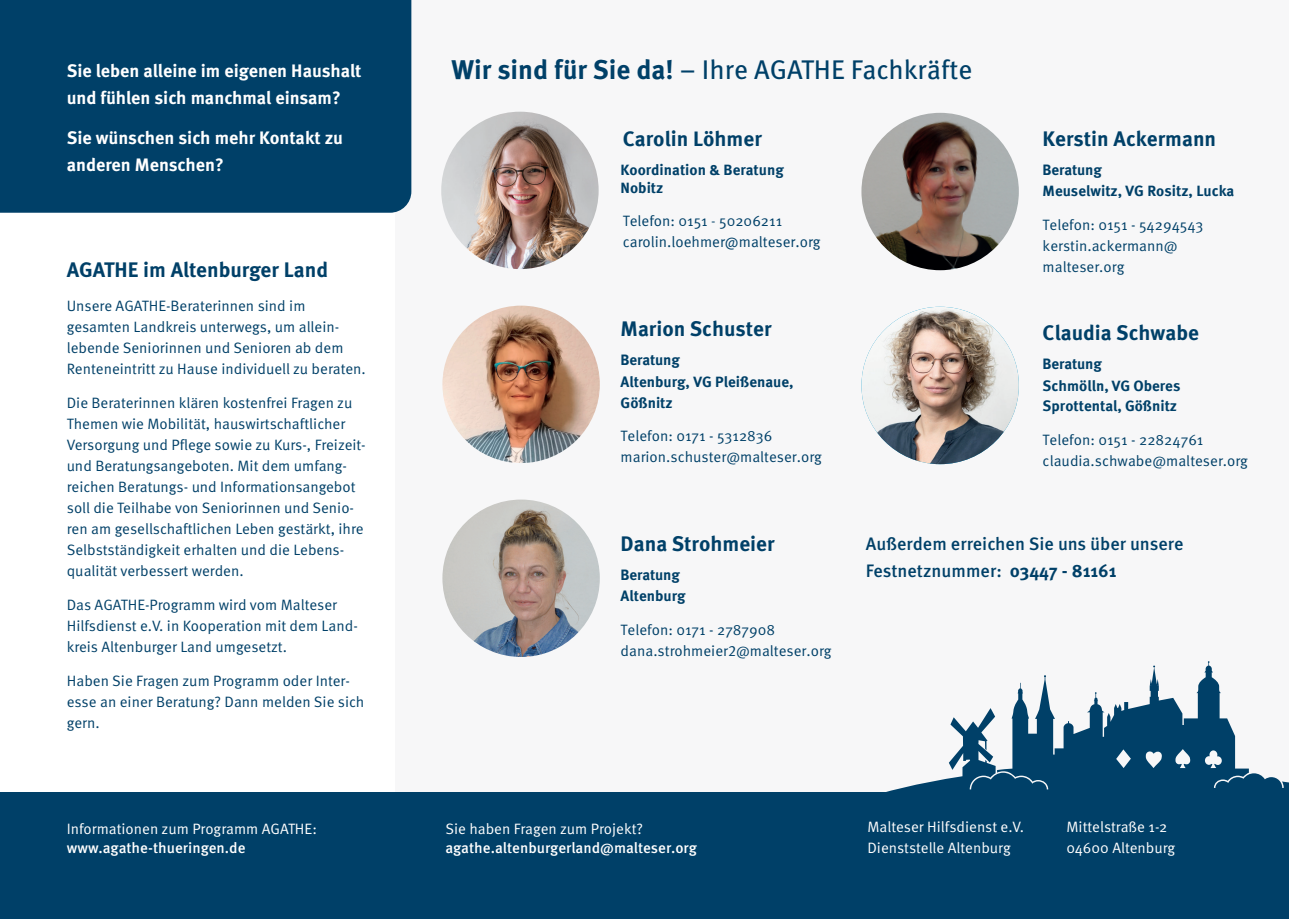
<style>
.page{position:relative;width:1289px;height:919px;background:#fff}
.page>*{position:absolute;margin:0;border:0;box-sizing:border-box;transform-origin:0 0}
.t1{font:27px "Meta Pro";color:#004068}
.t2{font:700 21px "Meta Pro";color:#004068}
.t3{font:700 18px/27px "Meta Pro";color:#fff}
.t4{font:500 18px/27px "Meta Pro";color:#004068}
.t5{font:15px/21px "Meta Pro";color:#004068}
.t6{font:700 15px/21px "Meta Pro";color:#004068}
.t7{font:15px/21px "Meta Pro";color:#fff}
.t8{font:500 15px "Meta Pro";color:#fff}
.t9{font:15px/21px "Meta Pro";color:#004068}
.s1{font-weight:700}
.s2{font-style:inherit}
</style>
<div class="page">
<div style="left:395px;top:0;width:893px;height:918px;background:#f7f7f8"></div>
<div style="left:0;top:792px;width:1288px;height:126px;background:#004068"></div>
<div style="left:0;top:0;width:411px;height:213px;background:#004068"></div>
<img style="left:442px;top:305px;width:158px;height:158px;border-radius:79px">
<img style="left:441px;top:112px;width:157px;height:157px;border-radius:79px">
<img style="left:442px;top:499px;width:158px;height:158px;border-radius:79px">
<img style="left:861px;top:113px;width:157px;height:157px;border-radius:79px">
<img style="left:861px;top:307px;width:157px;height:157px;border-radius:79px">
<svg style="left:886px;top:661px;width:402px;height:131px"></svg>
<h1 class="t1" style="left:451px;top:52px;width:522px"><span class="s1">Wir sind für Sie da!</span> – Ihre AGATHE Fachkräfte</h1>
<p class="t3" style="left:67px;top:58px;width:296px">Sie leben alleine im eigenen Haushalt und fühlen sich manchmal einsam?</p>
<p class="t3" style="left:67px;top:125px;width:278px">Sie wünschen sich mehr Kontakt zu anderen Menschen?</p>
<h2 class="t2" style="left:1042px;top:125px;width:175px">Kerstin Ackermann</h2>
<h2 class="t2" style="left:622px;top:122px;width:141px">Carolin Löhmer</h2>
<p class="t6" style="left:620px;top:160px;width:165px;line-height:18px">Koordination &amp; Beratung<br>Nobitz</p>
<p class="t9" style="left:622px;top:210px;width:199px"><span class="s2">Telefon:</span> 0151 - 50206211 carolin.loehmer@malteser.org</p>
<p class="t6" style="left:1042px;top:160px;width:193px">Beratung<br>Meuselwitz, VG Rositz, Lucka</p>
<p class="t5" style="left:1042px;top:215px;width:162px">Telefon: 0151 - 54294543 kerstin.ackermann@ malteser.org</p>
<h2 class="t2" style="left:67px;top:257px;width:263px">AGATHE im Altenburger Land</h2>
<p class="t5" style="left:67px;top:296px;width:300px">Unsere AGATHE-Beraterinnen sind im gesamten Landkreis unterwegs, um allein&shy;lebende Seniorinnen und Senioren ab dem Renteneintritt zu Hause individuell zu beraten.</p>
<p class="t5" style="left:67px;top:392px;width:300px">Die Beraterinnen klären kostenfrei Fragen zu Themen wie Mobilität, hauswirtschaftlicher Versorgung und Pflege sowie zu Kurs-, Freizeit&shy;und Beratungsangeboten. Mit dem umfang&shy;reichen Beratungs- und Informationsangebot soll die Teilhabe von Seniorinnen und Senio&shy;ren am gesellschaftlichen Leben gestärkt, ihre Selbstständigkeit erhalten und die Lebens&shy;qualität verbessert werden.</p>
<p class="t5" style="left:67px;top:594px;width:293px">Das AGATHE-Programm wird vom Malteser<br>Hilfsdienst e.V. in Kooperation mit dem Land&shy;kreis Altenburger Land umgesetzt.</p>
<p class="t5" style="left:67px;top:670px;width:299px">Haben Sie Fragen zum Programm oder Inter&shy;esse an einer Beratung? Dann melden Sie sich gern.</p>
<h2 class="t2" style="left:620px;top:315px;width:152px">Marion Schuster</h2>
<p class="t6" style="left:620px;top:350px;width:174px">Beratung<br>Altenburg, VG Pleißenaue,<br>Gößnitz</p>
<p class="t5" style="left:620px;top:426px;width:203px">Telefon: 0171 - 5312836 marion.schuster@malteser.org</p>
<h2 class="t2" style="left:1042px;top:319px;width:158px">Claudia Schwabe</h2>
<p class="t6" style="left:1042px;top:354px;width:139px">Beratung<br>Schmölln, VG Oberes<br>Sprottental, Gößnitz</p>
<p class="t5" style="left:1042px;top:430px;width:207px">Telefon: 0151 - 22824761 claudia.schwabe@malteser.org</p>
<h2 class="t2" style="left:620px;top:530px;width:155px">Dana Strohmeier</h2>
<p class="t6" style="left:620px;top:565px;width:66px">Beratung<br>Altenburg</p>
<p class="t5" style="left:620px;top:620px;width:212px">Telefon: 0171 - 2787908 dana.strohmeier2@malteser.org</p>
<p class="t4" style="left:865px;top:530px;width:319px">Außerdem erreichen Sie uns über unsere<br>Festnetznummer: <span class="s1">03447 - 81161</span></p>
<p class="t7" style="left:67px;top:818px;width:252px">Informationen zum Programm AGATHE:</p>
<p class="t8" style="left:67px;top:837px;width:180px">www.agathe-thueringen.de</p>
<p class="t7" style="left:445px;top:818px;width:199px">Sie haben Fragen zum Projekt?</p>
<p class="t8" style="left:445px;top:837px;width:253px">agathe.altenburgerland@malteser.org</p>
<p class="t7" style="left:867px;top:816px;width:158px">Malteser Hilfsdienst e.V.<br>Dienststelle Altenburg</p>
<p class="t7" style="left:1066px;top:816px;width:110px">Mittelstraße 1-2<br>04600 Altenburg</p>
</div>
